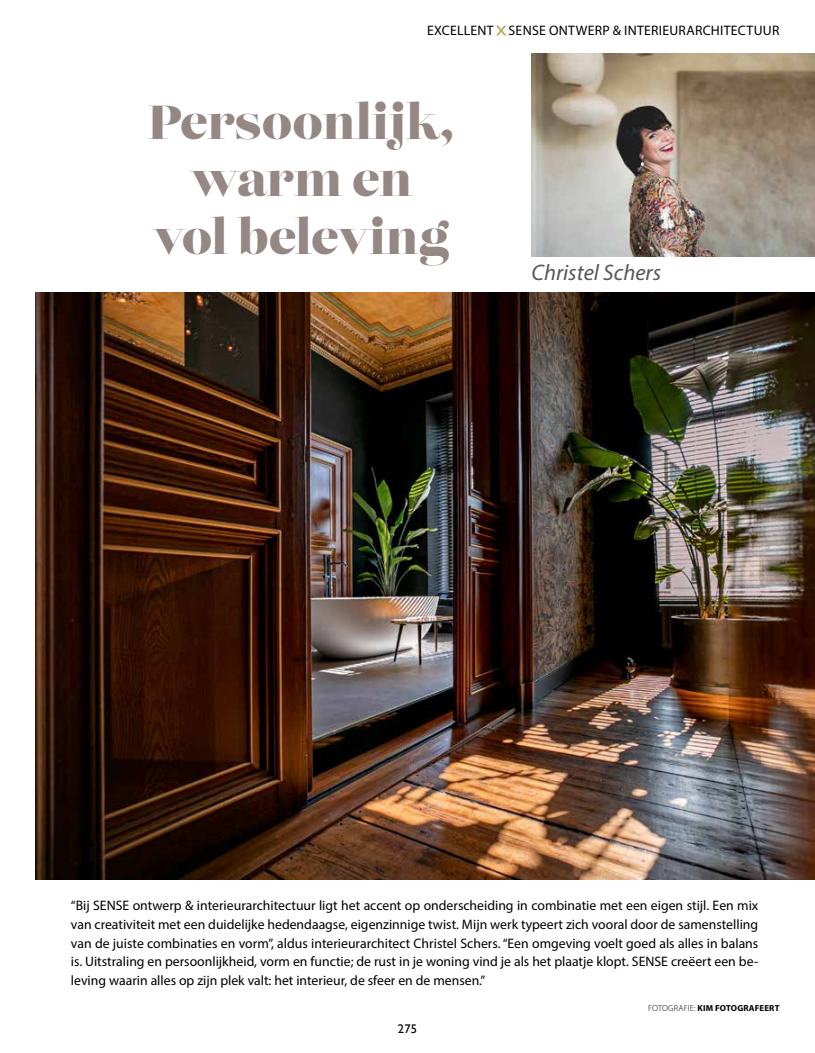
<style>
.page{position:relative;width:815px;height:1053px;background:#fff}
.page>*{position:absolute;margin:0;border:0;box-sizing:border-box;transform-origin:0 0}
.t1{font:47.62px/57.1px "Lust Didone";color:#948784;text-align:center}
.t2{font:italic 22.5px "Myriad Pro";color:#575756}
.t3{font:13.75px/18.8px "Myriad Pro";color:#000;text-align:justify}
.t4{font:13.75px "Myriad Pro";letter-spacing:.02em;color:#000}
.t5{font:12.5px "Gill Sans";color:#000}
.t6{font:700 8.75px "Myriad Pro";letter-spacing:.02em;color:#000}
.s1{font-weight:300}
</style>
<div class="page">
<svg style="left:497px;top:26px;width:9px;height:9px"></svg>
<img style="left:531px;top:53px;width:284px;height:204px">
<img style="left:35px;top:292px;width:780px;height:587px">
<p class="t4" style="left:427px;top:22px;width:354px">EXCELLENT SENSE ONTWERP &amp; INTERIEURARCHITECTUUR</p>
<h1 class="t1" style="left:148px;top:96px;width:307px">Persoonlijk, warm en vol beleving</h1>
<h2 class="t2" style="left:531px;top:259px;width:131px">Christel Schers</h2>
<p class="t3" style="left:71px;top:895px;width:689px">“Bij SENSE ontwerp &amp; interieurarchitectuur ligt het accent op onderscheiding in combinatie met een eigen stijl. Een mix van creativiteit met een duidelijke hedendaagse, eigenzinnige twist. Mijn werk typeert zich vooral door de samenstelling van de juiste combinaties en vorm”, aldus interieurarchitect Christel Schers. “Een omgeving voelt goed als alles in balans is. Uitstraling en persoonlijkheid, vorm en functie; de rust in je woning vind je als het plaatje klopt. SENSE creëert een be&shy;leving waarin alles op zijn plek valt: het interieur, de sfeer en de mensen.”</p>
<p class="t5" style="left:398px;top:1021px;width:21px">275</p>
<p class="t6" style="left:648px;top:1002px;width:133px"><span class="s1">FOTOGRAFIE:</span> KIM FOTOGRAFEERT</p>
</div>
